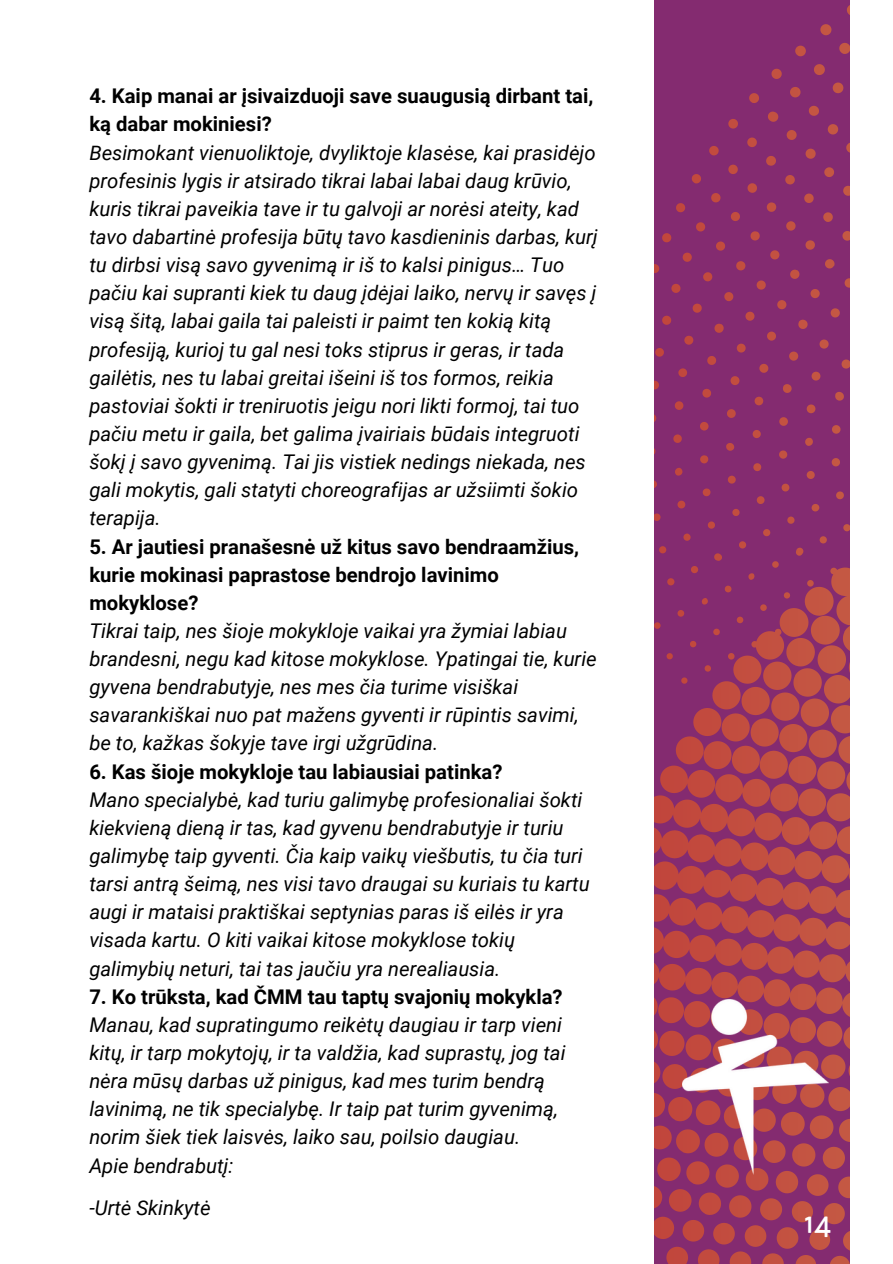
<style>
.page{position:relative;width:893px;height:1264px;background:#fff}
.page>*{position:absolute;margin:0;border:0;box-sizing:border-box;transform-origin:0 0}
.t1{font:33px "Coco Bike R";color:#fff}
.t2{font:italic 20.25px/28.2px "Roboto";color:#000}
.t3{font:700 20.25px/28.2px "Roboto";color:#000}
</style>
<div class="page">
<svg style="left:654px;top:0;width:196px;height:1263px;background:#963561"></svg>
<img style="left:682px;top:999px;width:146px;height:175px">
<p class="t3" style="left:89px;top:82px;width:505px">4. Kaip manai ar įsivaizduoji save suaugusią dirbant tai, ką dabar mokiniesi?</p>
<p class="t2" style="left:89px;top:138px;width:510px">Besimokant vienuoliktoje, dvyliktoje klasėse, kai prasidėjo profesinis lygis ir atsirado tikrai labai labai daug krūvio, kuris tikrai paveikia tave ir tu galvoji ar norėsi ateity, kad tavo dabartinė profesija būtų tavo kasdieninis darbas, kurį tu dirbsi visą savo gyvenimą ir iš to kalsi pinigus… Tuo pačiu kai supranti kiek tu daug įdėjai laiko, nervų ir savęs į visą šitą, labai gaila tai paleisti ir paimt ten kokią kitą profesiją, kurioj tu gal nesi toks stiprus ir geras, ir tada gailėtis, nes tu labai greitai išeini iš tos formos, reikia pastoviai šokti ir treniruotis jeigu nori likti formoj, tai tuo pačiu metu ir gaila, bet galima įvairiais būdais integruoti šokį į savo gyvenimą. Tai jis vistiek nedings niekada, nes gali mokytis, gali statyti choreografijas ar užsiimti šokio terapija.</p>
<p class="t3" style="left:89px;top:532px;width:491px">5. Ar jautiesi pranašesnė už kitus savo bendraamžius, kurie mokinasi paprastose bendrojo lavinimo mokyklose?</p>
<p class="t2" style="left:89px;top:617px;width:509px">Tikrai taip, nes šioje mokykloje vaikai yra žymiai labiau brandesni, negu kad kitose mokyklose. Ypatingai tie, kurie gyvena bendrabutyje, nes mes čia turime visiškai savarankiškai nuo pat mažens gyventi ir rūpintis savimi, be to, kažkas šokyje tave irgi užgrūdina.</p>
<p class="t3" style="left:89px;top:757px;width:414px">6. Kas šioje mokykloje tau labiausiai patinka?</p>
<p class="t2" style="left:89px;top:785px;width:502px">Mano specialybė, kad turiu galimybę profesionaliai šokti kiekvieną dieną ir tas, kad gyvenu bendrabutyje ir turiu galimybę taip gyventi. Čia kaip vaikų viešbutis, tu čia turi tarsi antrą šeimą, nes visi tavo draugai su kuriais tu kartu augi ir mataisi praktiškai septynias paras iš eilės ir yra visada kartu. O kiti vaikai kitose mokyklose tokių galimybių neturi, tai tas jaučiu yra nerealiausia.</p>
<p class="t3" style="left:89px;top:982px;width:475px">7. Ko trūksta, kad ČMM tau taptų svajonių mokykla?</p>
<p class="t2" style="left:89px;top:1010px;width:477px">Manau, kad supratingumo reikėtų daugiau ir tarp vieni kitų, ir tarp mokytojų, ir ta valdžia, kad suprastų, jog tai nėra mūsų darbas už pinigus, kad mes turim bendrą lavinimą, ne tik specialybę. Ir taip pat turim gyvenimą, norim šiek tiek laisvės, laiko sau, poilsio daugiau.</p>
<p class="t2" style="left:89px;top:1151px;width:145px">Apie bendrabutį:</p>
<p class="t2" style="left:89px;top:1194px;width:123px">-Urtė Skinkytė</p>
<p class="t1" style="left:804px;top:1206px;width:29px">14</p>
</div>
